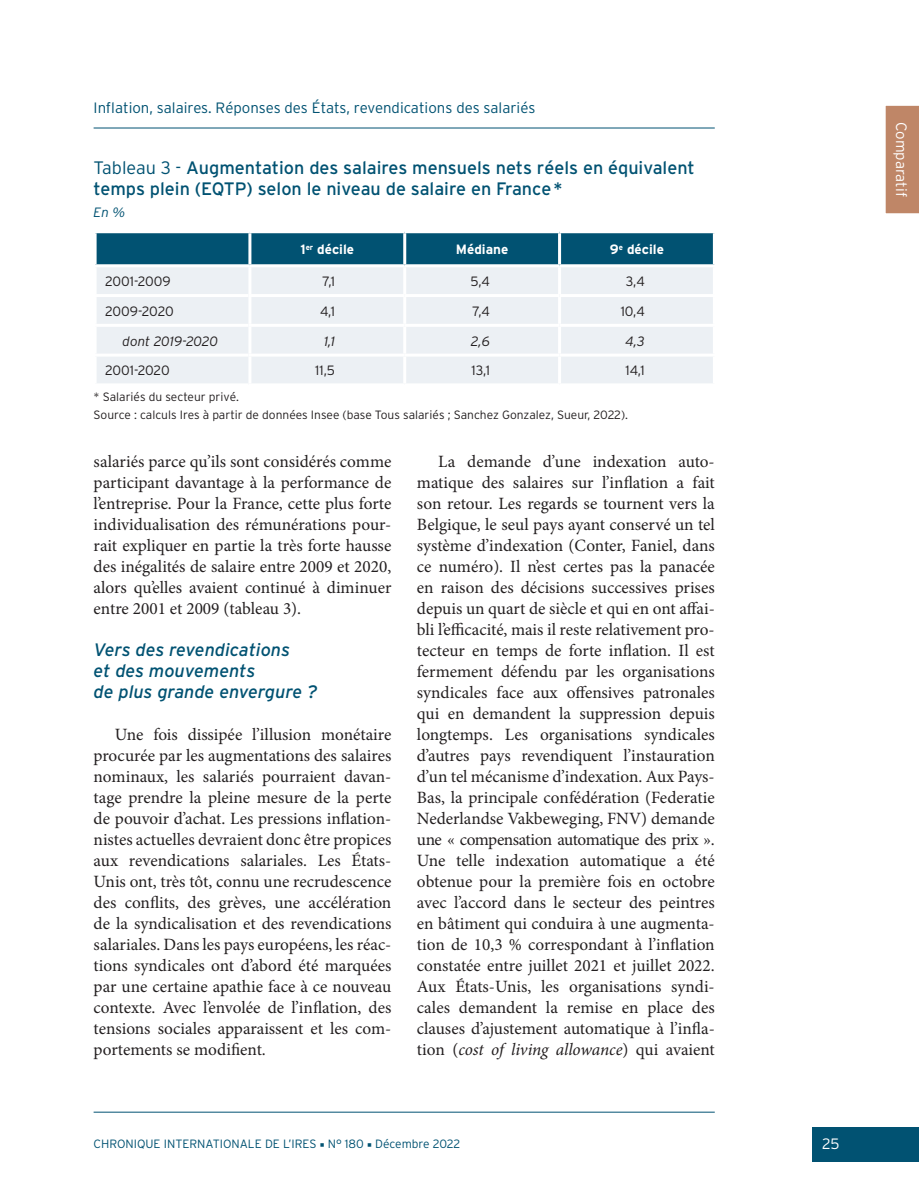
<style>
.page{position:relative;width:919px;height:1187px;background:#fff}
.page>*{position:absolute;margin:0;border:0;box-sizing:border-box;transform-origin:0 0}
.t1{font:18px/21px "Interstate";color:#015272}
.t2{font:italic 18px/21px "Interstate";color:#015272}
.t3{font:17.25px/21px "Minion Pro";color:#231f20;text-align:justify}
.t4{font:300 15px "Interstate";color:#015272}
.t5{font:300 15px "Interstate";color:#fff}
.t6{font:300 13.5px "Interstate";color:#231f20}
.t7{font:700 13.5px "Interstate";color:#fff}
.t8{font:italic 300 13.5px "Interstate";letter-spacing:-.005em;color:#231f20}
.t9{font:300 13.5px "Interstate";letter-spacing:-.02em;color:#231f20}
.t10{font:italic 300 13.5px "Interstate";color:#015272}
.t11{font:300 12px/18.5px "Interstate";color:#231f20}
.t12{font:300 12px "Interstate";color:#015272}
.s1{font-weight:300}
.s2{font-style:italic}
.s3{font-family:"Minion Pro";font-weight:400}
</style>
<div class="page">
<div style="left:812px;top:1127px;width:106px;height:34px;background:#015272"></div>
<hr style="left:94px;top:128px;width:620px;height:1px;background:#015272">
<hr style="left:94px;top:1111px;width:620px;height:1px;background:#015272">
<div style="left:885px;top:105px;width:33px;height:109px;background:#bf8667"></div>
<div style="left:97px;top:233px;width:615px;height:31px;background:#015272"></div>
<div style="left:97px;top:267px;width:615px;height:116px;background:#ecf0f4"></div>
<hr style="left:248px;top:233px;width:3px;height:31px;background:#fff">
<hr style="left:403px;top:233px;width:3px;height:31px;background:#fff">
<hr style="left:558px;top:233px;width:3px;height:31px;background:#fff">
<hr style="left:403px;top:267px;width:3px;height:27px;background:#fff">
<hr style="left:558px;top:267px;width:3px;height:27px;background:#fff">
<hr style="left:248px;top:294px;width:156px;height:3px;background:#fff">
<hr style="left:404px;top:294px;width:155px;height:3px;background:#fff">
<hr style="left:403px;top:297px;width:3px;height:27px;background:#fff">
<hr style="left:559px;top:294px;width:156px;height:3px;background:#fff">
<hr style="left:558px;top:297px;width:3px;height:27px;background:#fff">
<hr style="left:248px;top:324px;width:156px;height:3px;background:#fff">
<hr style="left:404px;top:324px;width:155px;height:3px;background:#fff">
<hr style="left:403px;top:327px;width:3px;height:26px;background:#fff">
<hr style="left:559px;top:324px;width:156px;height:3px;background:#fff">
<hr style="left:558px;top:327px;width:3px;height:26px;background:#fff">
<hr style="left:248px;top:353px;width:156px;height:3px;background:#fff">
<hr style="left:404px;top:353px;width:155px;height:3px;background:#fff">
<hr style="left:403px;top:356px;width:3px;height:27px;background:#fff">
<hr style="left:559px;top:353px;width:156px;height:3px;background:#fff">
<hr style="left:558px;top:356px;width:3px;height:27px;background:#fff">
<hr style="left:94px;top:294px;width:154px;height:3px;background:#fff">
<hr style="left:94px;top:324px;width:154px;height:3px;background:#fff">
<hr style="left:94px;top:353px;width:154px;height:3px;background:#fff">
<hr style="left:248px;top:267px;width:3px;height:27px;background:#fff">
<hr style="left:248px;top:297px;width:3px;height:27px;background:#fff">
<hr style="left:248px;top:327px;width:3px;height:26px;background:#fff">
<hr style="left:248px;top:356px;width:3px;height:27px;background:#fff">
<p class="t4" style="left:94px;top:99px;width:443px">Inflation, salaires. Réponses des États, revendications des salariés</p>
<p class="t1" style="left:94px;top:157px;width:602px"><span class="s1">Tableau 3 -</span> Augmentation des salaires mensuels nets réels en équivalent temps plein (EQTP) selon le niveau de salaire en France*</p>
<p class="t10" style="left:94px;top:205px;width:33px">En %</p>
<p class="t7" style="left:300px;top:242px;width:55px">1<sup>er</sup> décile</p>
<p class="t7" style="left:456px;top:242px;width:54px">Médiane</p>
<p class="t7" style="left:610px;top:242px;width:56px">9<sup>e</sup> décile</p>
<p class="t6" style="left:105px;top:274px;width:67px">2001-2009</p>
<p class="t6" style="left:322px;top:274px;width:14px">7,1</p>
<p class="t6" style="left:470px;top:274px;width:21px">5,4</p>
<p class="t6" style="left:626px;top:274px;width:20px">3,4</p>
<p class="t9" style="left:105px;top:303px;width:70px">2009-2020</p>
<p class="t6" style="left:320px;top:303px;width:17px">4,1</p>
<p class="t6" style="left:472px;top:303px;width:19px">7,4</p>
<p class="t6" style="left:620px;top:303px;width:26px">10,4</p>
<p class="t8" style="left:123px;top:333px;width:97px">dont 2019-2020</p>
<p class="t8" style="left:324px;top:333px;width:13px">1,1</p>
<p class="t8" style="left:471px;top:333px;width:21px">2,6</p>
<p class="t8" style="left:625px;top:333px;width:21px">4,3</p>
<p class="t9" style="left:105px;top:363px;width:66px">2001-2020</p>
<p class="t6" style="left:315px;top:363px;width:21px">11,5</p>
<p class="t6" style="left:471px;top:363px;width:20px">13,1</p>
<p class="t6" style="left:625px;top:363px;width:21px">14,1</p>
<p class="t11" style="left:94px;top:387px;width:536px">* Salariés du secteur privé.<br>Source : calculs Ires à partir de données Insee (base Tous salariés ; Sanchez Gonzalez, Sueur, 2022).</p>
<p class="t3" style="left:94px;top:451px;width:299px">salariés parce qu’ils sont considérés comme participant davantage à la performance de l’entreprise. Pour la France, cette plus forte individualisation des rémunérations pour&shy;rait expliquer en partie la très forte hausse des inégalités de salaire entre 2009 et 2020, alors qu’elles avaient continué à diminuer entre 2001 et 2009 (tableau 3).</p>
<p class="t2" style="left:94px;top:639px;width:225px">Vers des revendications<br>et des mouvements<br>de plus grande envergure ?</p>
<p class="t3" style="left:94px;top:724px;width:299px;text-indent:21px">Une fois dissipée l’illusion monétaire procurée par les augmentations des salaires nominaux, les salariés pourraient davan&shy;tage prendre la pleine mesure de la perte de pouvoir d’achat. Les pressions inflation&shy;nistes actuelles devraient donc être propices aux revendications salariales. Les États-Unis ont, très tôt, connu une recrudescence des conflits, des grèves, une accélération de la syndicalisation et des revendications salariales. Dans les pays européens, les réac&shy;tions syndicales ont d’abord été marquées par une certaine apathie face à ce nouveau contexte. Avec l’envolée de l’inflation, des tensions sociales apparaissent et les com&shy;portements se modifient.</p>
<p class="t3" style="left:417px;top:451px;width:299px;text-indent:21px">La demande d’une indexation auto&shy;matique des salaires sur l’inflation a fait son retour. Les regards se tournent vers la Belgique, le seul pays ayant conservé un tel système d’indexation (Conter, Faniel, dans ce numéro). Il n’est certes pas la panacée en raison des décisions successives prises depuis un quart de siècle et qui en ont affai&shy;bli l’efficacité, mais il reste relativement pro&shy;tecteur en temps de forte inflation. Il est fermement défendu par les organisations syndicales face aux offensives patronales qui en demandent la suppression depuis longtemps. Les organisations syndicales d’autres pays revendiquent l’instauration d’un tel mécanisme d’indexation. Aux Pays-Bas, la principale confédération (Federatie Nederlandse Vakbeweging, FNV) demande une « compensation automatique des prix ».<br>Une telle indexation automatique a été obtenue pour la première fois en octobre avec l’accord dans le secteur des peintres en bâtiment qui conduira à une augmenta&shy;tion de 10,3 % correspondant à l’inflation constatée entre juillet 2021 et juillet 2022.<br>Aux États-Unis, les organisations syndi&shy;cales demandent la remise en place des clauses d’ajustement automatique à l’infla&shy;tion (<span class="s2">cost of living allowance</span>) qui avaient</p>
<p class="t12" style="left:94px;top:1137px;width:368px">CHRONIQUE INTERNATIONALE DE L’IRES <span class="s3">■</span> N° 180 <span class="s3">■</span> Décembre 2022</p>
<p class="t5" style="left:822px;top:1135px;width:19px">25</p>
<p class="t5" style="left:909px;top:122px;width:77px;rotate:90deg">Comparatif</p>
</div>
